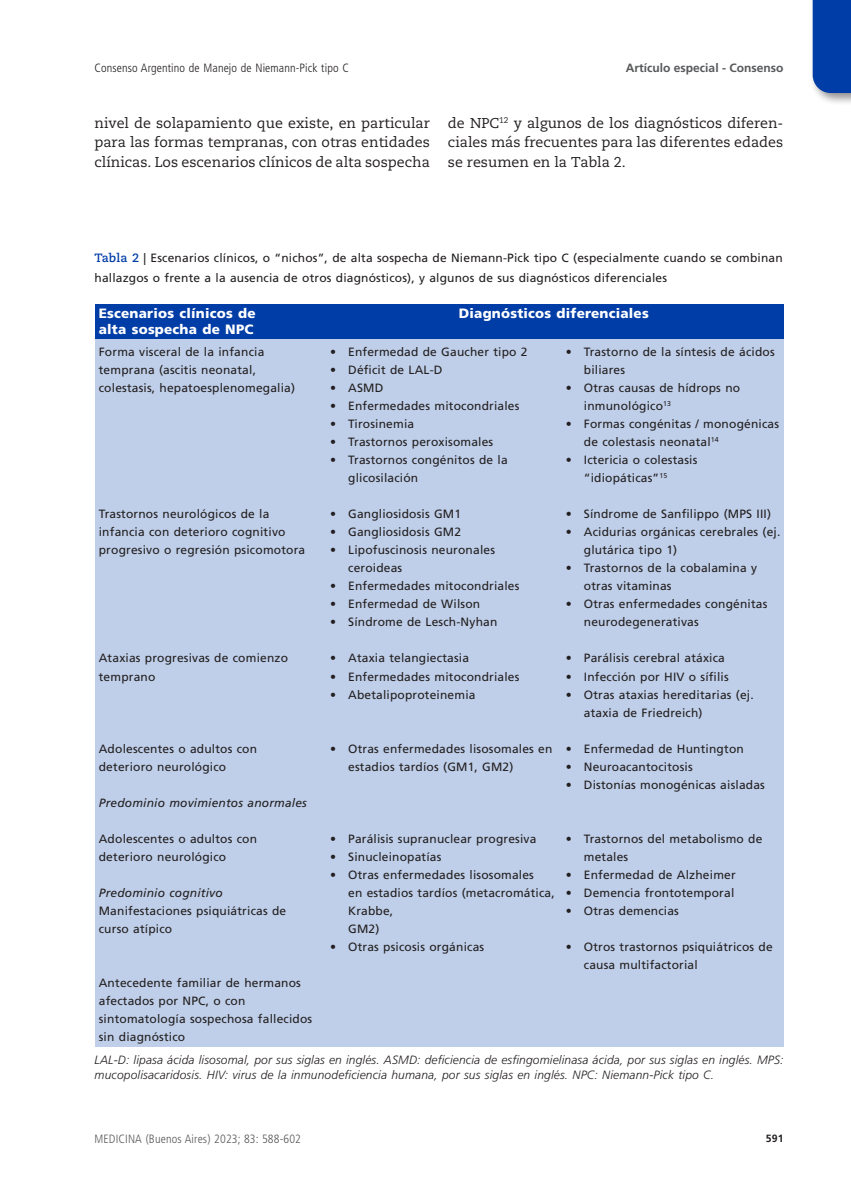
<style>
.page{position:relative;width:851px;height:1191px;background:#fff}
.page>*{position:absolute;margin:0;border:0;box-sizing:border-box;transform-origin:0 0}
.texto1{font:14.25px/19.5px "Caecilia LT Std";color:#231f20;text-align:justify}
.tablacab{font:900 13.5px "Frutiger LT Std";letter-spacing:.015em;color:#fff}
.tabla{font:12px/18px "Frutiger LT Std";letter-spacing:.015em;color:#231f20}
.epigrafe_pie{font:italic 300 12px/15px "Frutiger LT Std";letter-spacing:.015em;color:#231f20}
.tabla-2{font:italic 12px "Frutiger LT Std";letter-spacing:.015em;color:#231f20}
.t1{font:300 condensed 12px "Frutiger LT Std";letter-spacing:.01em;color:#231f20}
.t2{font:300 condensed 12px "Frutiger LT Std";letter-spacing:.01em;color:#57585a}
.t3{font:700 12px "Frutiger LT Std";color:#57585a}
.t4{font:700 10.5px "Frutiger LT Std";color:#231f20}
.s1{font-family:"Caecilia LT Std";font-weight:700;color:#003da6}
.s2{font-stretch:condensed}
</style>
<div class="page">
<div style="left:808px;top:0;width:42px;height:105px;background:#231f20;opacity:.5"></div>
<div style="left:812px;top:0;width:38px;height:93px;background:#003da6"></div>
<div style="left:95px;top:339px;width:688px;height:707px;background:#bfcfe9"></div>
<div style="left:95px;top:304px;width:688px;height:35px;background:#003da6"></div>
<p class="t1" style="left:94px;top:61px;width:256px">Consenso Argentino de Manejo de Niemann-Pick tipo C</p>
<p class="t3" style="left:625px;top:61px;width:159px">Artículo especial - Consenso</p>
<p class="texto1" style="left:94px;top:113px;width:337px">nivel de solapamiento que existe, en particular para las formas tempranas, con otras entidades clínicas. Los escenarios clínicos de alta sospecha</p>
<p class="texto1" style="left:448px;top:113px;width:337px">de NPC<sup>12</sup> y algunos de los diagnósticos diferen&shy;ciales más frecuentes para las diferentes edades se resumen en la Tabla 2.</p>
<p class="tabla" style="left:95px;top:248px;width:689px;line-height:19.5px"><span class="s1">Tabla 2</span> | Escenarios clínicos, o “nichos”, de alta sospecha de Niemann-Pick tipo C (especialmente cuando se combinan hallazgos o frente a la ausencia de otros diagnósticos), y algunos de sus diagnósticos diferenciales</p>
<p class="tablacab" style="left:99px;top:305px;width:158px">Escenarios clínicos de</p>
<p class="tablacab" style="left:459px;top:305px;width:191px">Diagnósticos diferenciales</p>
<p class="tablacab" style="left:99px;top:321px;width:156px">alta sospecha de NPC</p>
<p class="tabla" style="left:99px;top:343px;width:198px">Forma visceral de la infancia temprana (ascitis neonatal, colestasis, hepatoesplenomegalia)</p>
<p class="tabla" style="left:330px;top:343px;width:199px"><span class="s2">•</span> Enfermedad de Gaucher tipo 2</p>
<p class="tabla" style="left:330px;top:361px;width:114px"><span class="s2">•</span> Déficit de LAL-D</p>
<p class="tabla" style="left:330px;top:379px;width:55px"><span class="s2">•</span> ASMD</p>
<p class="tabla" style="left:330px;top:397px;width:191px"><span class="s2">•</span> Enfermedades mitocondriales</p>
<p class="tabla" style="left:330px;top:415px;width:85px"><span class="s2">•</span> Tirosinemia</p>
<p class="tabla" style="left:330px;top:433px;width:165px"><span class="s2">•</span> Trastornos peroxisomales</p>
<p class="tabla" style="left:330px;top:451px;width:179px"><span class="s2">•</span> Trastornos congénitos de la</p>
<p class="tabla" style="left:348px;top:469px;width:72px">glicosilación</p>
<p class="tabla" style="left:330px;top:505px;width:132px"><span class="s2">•</span> Gangliosidosis GM1</p>
<p class="tabla" style="left:330px;top:523px;width:132px"><span class="s2">•</span> Gangliosidosis GM2</p>
<p class="tabla" style="left:330px;top:541px;width:166px"><span class="s2">•</span> Lipofuscinosis neuronales</p>
<p class="tabla" style="left:348px;top:559px;width:56px">ceroideas</p>
<p class="tabla" style="left:330px;top:577px;width:191px"><span class="s2">•</span> Enfermedades mitocondriales</p>
<p class="tabla" style="left:330px;top:595px;width:151px"><span class="s2">•</span> Enfermedad de Wilson</p>
<p class="tabla" style="left:330px;top:613px;width:169px"><span class="s2">•</span> Síndrome de Lesch-Nyhan</p>
<p class="tabla" style="left:330px;top:649px;width:140px"><span class="s2">•</span> Ataxia telangiectasia</p>
<p class="tabla" style="left:330px;top:667px;width:191px"><span class="s2">•</span> Enfermedades mitocondriales</p>
<p class="tabla" style="left:330px;top:685px;width:147px"><span class="s2">•</span> Abetalipoproteinemia</p>
<p class="tabla" style="left:565px;top:343px;width:210px"><span class="s2">•</span> Trastorno de la síntesis de ácidos</p>
<p class="tabla" style="left:583px;top:361px;width:43px">biliares</p>
<p class="tabla" style="left:565px;top:379px;width:176px"><span class="s2">•</span> Otras causas de hídrops no</p>
<p class="tabla" style="left:583px;top:397px;width:89px">inmunológico<sup>13</sup></p>
<p class="tabla" style="left:565px;top:415px;width:215px"><span class="s2">•</span> Formas congénitas / monogénicas</p>
<p class="tabla" style="left:583px;top:433px;width:136px">de colestasis neonatal<sup>14</sup></p>
<p class="tabla" style="left:565px;top:451px;width:133px"><span class="s2">•</span> Ictericia o colestasis</p>
<p class="tabla" style="left:583px;top:469px;width:85px">“idiopáticas”<sup>15</sup></p>
<p class="tabla" style="left:565px;top:505px;width:207px"><span class="s2">•</span> Síndrome de Sanfilippo (MPS III)</p>
<p class="tabla" style="left:565px;top:523px;width:216px"><span class="s2">•</span> Acidurias orgánicas cerebrales (ej.</p>
<p class="tabla" style="left:583px;top:541px;width:95px">glutárica tipo 1)</p>
<p class="tabla" style="left:565px;top:559px;width:193px"><span class="s2">•</span> Trastornos de la cobalamina y</p>
<p class="tabla" style="left:583px;top:577px;width:89px">otras vitaminas</p>
<p class="tabla" style="left:565px;top:595px;width:203px"><span class="s2">•</span> Otras enfermedades congénitas</p>
<p class="tabla" style="left:583px;top:613px;width:116px">neurodegenerativas</p>
<p class="tabla" style="left:565px;top:649px;width:160px"><span class="s2">•</span> Parálisis cerebral atáxica</p>
<p class="tabla" style="left:565px;top:667px;width:164px"><span class="s2">•</span> Infección por HIV o sífilis</p>
<p class="tabla" style="left:565px;top:685px;width:189px"><span class="s2">•</span> Otras ataxias hereditarias (ej.</p>
<p class="tabla" style="left:583px;top:703px;width:120px">ataxia de Friedreich)</p>
<p class="tabla" style="left:565px;top:739px;width:179px"><span class="s2">•</span> Enfermedad de Huntington</p>
<p class="tabla" style="left:565px;top:757px;width:128px"><span class="s2">•</span> Neuroacantocitosis</p>
<p class="tabla" style="left:565px;top:775px;width:200px"><span class="s2">•</span> Distonías monogénicas aisladas</p>
<p class="tabla" style="left:99px;top:505px;width:208px">Trastornos neurológicos de la infancia con deterioro cognitivo progresivo o regresión psicomotora</p>
<p class="tabla" style="left:99px;top:649px;width:191px">Ataxias progresivas de comienzo temprano</p>
<p class="tabla" style="left:330px;top:739px;width:224px"><span class="s2">•</span> Otras enfermedades lisosomales en</p>
<p class="tabla" style="left:348px;top:757px;width:167px">estadios tardíos (GM1, GM2)</p>
<p class="tabla" style="left:99px;top:739px;width:160px">Adolescentes o adultos con deterioro neurológico</p>
<p class="tabla-2" style="left:99px;top:795px;width:209px">Predominio movimientos anormales</p>
<p class="tabla" style="left:99px;top:829px;width:160px">Adolescentes o adultos con deterioro neurológico</p>
<p class="tabla-2" style="left:99px;top:885px;width:125px">Predominio cognitivo</p>
<p class="tabla" style="left:99px;top:901px;width:189px">Manifestaciones psiquiátricas de curso atípico</p>
<p class="tabla" style="left:330px;top:829px;width:208px"><span class="s2">•</span> Parálisis supranuclear progresiva</p>
<p class="tabla" style="left:330px;top:847px;width:113px"><span class="s2">•</span> Sinucleinopatías</p>
<p class="tabla" style="left:330px;top:865px;width:205px"><span class="s2">•</span> Otras enfermedades lisosomales</p>
<p class="tabla" style="left:348px;top:883px;width:208px">en estadios tardíos (metacromática,</p>
<p class="tabla" style="left:348px;top:901px;width:47px">Krabbe,</p>
<p class="tabla" style="left:348px;top:919px;width:33px">GM2)</p>
<p class="tabla" style="left:330px;top:937px;width:155px"><span class="s2">•</span> Otras psicosis orgánicas</p>
<p class="tabla" style="left:565px;top:829px;width:198px"><span class="s2">•</span> Trastornos del metabolismo de</p>
<p class="tabla" style="left:583px;top:847px;width:46px">metales</p>
<p class="tabla" style="left:565px;top:865px;width:171px"><span class="s2">•</span> Enfermedad de Alzheimer</p>
<p class="tabla" style="left:565px;top:883px;width:170px"><span class="s2">•</span> Demencia frontotemporal</p>
<p class="tabla" style="left:565px;top:901px;width:115px"><span class="s2">•</span> Otras demencias</p>
<p class="tabla" style="left:565px;top:937px;width:208px"><span class="s2">•</span> Otros trastornos psiquiátricos de</p>
<p class="tabla" style="left:583px;top:955px;width:115px">causa multifactorial</p>
<p class="tabla" style="left:99px;top:973px;width:215px">Antecedente familiar de hermanos afectados por NPC, o con sintomatología sospechosa fallecidos sin diagnóstico</p>
<p class="epigrafe_pie" style="left:95px;top:1052px;width:690px">LAL-D: lipasa ácida lisosomal, por sus siglas en inglés. ASMD: deficiencia de esfingomielinasa ácida, por sus siglas en inglés. MPS: mucopolisacaridosis. HIV: virus de la inmunodeficiencia humana, por sus siglas en inglés. NPC: Niemann-Pick tipo C.</p>
<p class="t2" style="left:94px;top:1132px;width:208px">MEDICINA (Buenos Aires) 2023; 83: 588-602</p>
<p class="t4" style="left:765px;top:1132px;width:19px">591</p>
</div>
